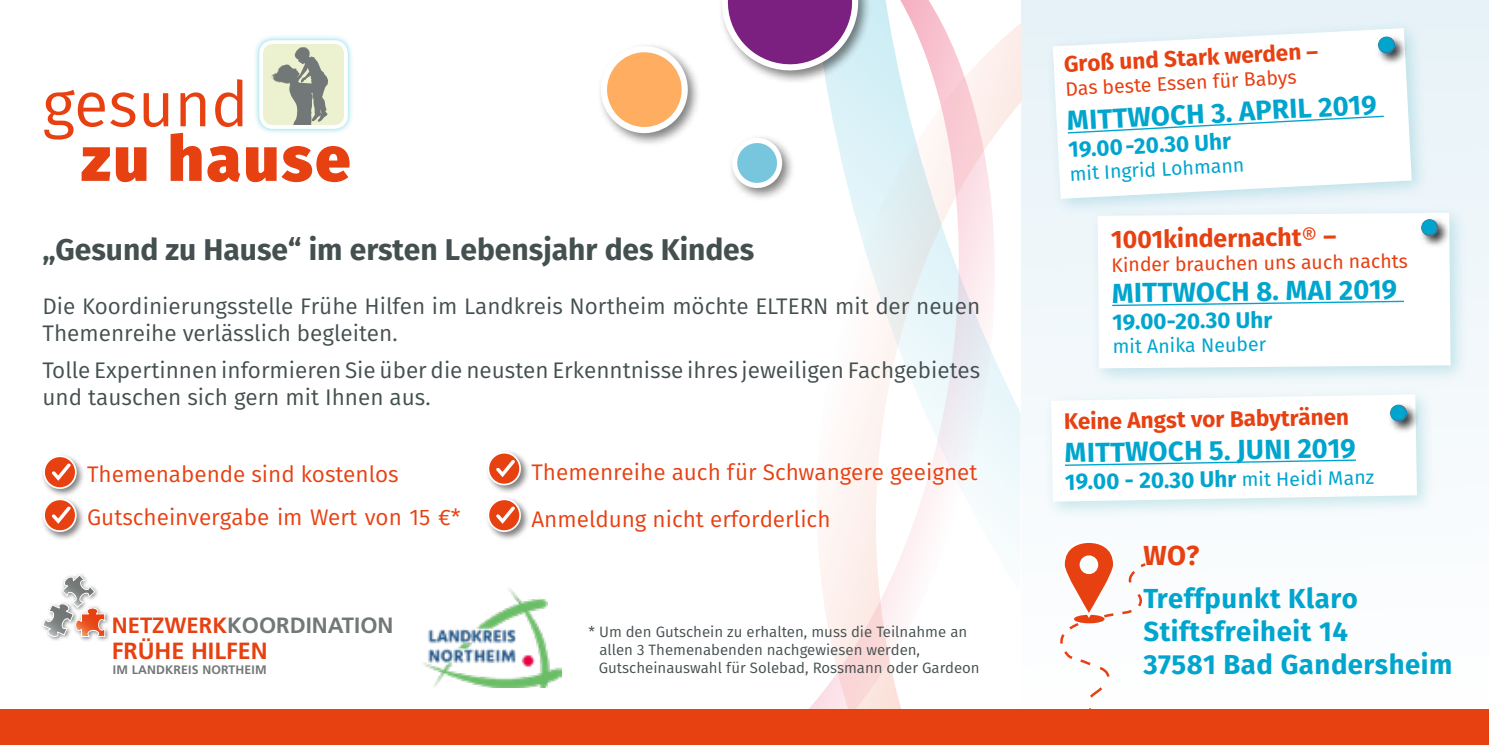
<style>
.page{position:relative;width:1489px;height:745px;background:#fff}
.page>*{position:absolute;margin:0;border:0;box-sizing:border-box;transform-origin:0 0}
.t1{font:800 63px "Fira Sans";letter-spacing:.04em;color:#e74011}
.t2{font:63px "Fira Sans";color:#e74011}
.t3{font:700 30px "Fira Sans";color:#444f50}
.t4{font:700 27.5px/33px "Fira Sans";letter-spacing:.02em;color:#00a5ce}
.t5{font:700 27.5px "Fira Sans";color:#e74011}
.t6{font:700 25px "Fira Sans";color:#e74011}
.t7{font:700 23.5px "Frutiger LT Std";color:#e74011}
.t8{font:22.5px/27px "Fira Sans";color:#444f50}
.t9{font:22.5px/43px "Fira Sans";color:#e74011}
.t10{font:700 22.5px "Fira Sans";color:#00a5ce}
.t11{font:700 22.5px "Fira Sans";color:#e74011}
.t12{font:700 22px "Frutiger LT Std";color:#727777}
.t13{font:19.5px "Fira Sans";color:#e74011}
.t14{font:19.5px "Fira Sans";color:#00a5ce}
.t15{font:15px/18px "Fira Sans";color:#444f50}
.t16{font:700 12.25px "Frutiger LT Std";letter-spacing:.015em;color:#727777}
.s1{color:#e74011}
.s2{font-weight:400}
.s3{font-weight:400;font-size:19.5px}
</style>
<div class="page">
<svg style="left:809px;top:0;width:211px;height:709px"></svg>
<div style="left:1020px;top:0;width:468px;height:707px;background:linear-gradient(to bottom,#e6f2f8,#fefefe)"></div>
<div style="left:596px;top:42px;width:105px;height:105px;background:#000;opacity:.5"></div>
<svg style="left:596px;top:42px;width:94px;height:101px"></svg>
<div style="left:717px;top:0;width:155px;height:84px;background:#000;opacity:.5"></div>
<svg style="left:717px;top:0;width:146px;height:84px"></svg>
<div style="left:727px;top:133px;width:68px;height:69px;background:#000;opacity:.5"></div>
<svg style="left:727px;top:133px;width:57px;height:62px"></svg>
<div style="left:73px;top:605px;width:37px;height:36px;background:#000;opacity:.5"></div>
<div style="left:40px;top:601px;width:39px;height:40px;background:#000;opacity:.5"></div>
<svg style="left:42px;top:574px;width:63px;height:63px"></svg>
<img style="left:422px;top:588px;width:140px;height:98px">
<div style="left:41px;top:453px;width:45px;height:45px;background:#000;opacity:.5"></div>
<div style="left:41px;top:496px;width:45px;height:45px;background:#000;opacity:.5"></div>
<svg style="left:41px;top:453px;width:37px;height:82px"></svg>
<div style="left:485px;top:449px;width:45px;height:45px;background:#000;opacity:.5"></div>
<svg style="left:485px;top:449px;width:37px;height:39px"></svg>
<div style="left:0;top:709px;width:1488px;height:35px;background:#e74011"></div>
<div style="left:1044px;top:20px;width:386px;height:196px;background:#0094aa;opacity:.2"></div>
<svg style="left:1052px;top:28px;width:359px;height:171px"></svg>
<svg style="left:1066px;top:115px;width:318px;height:19px"></svg>
<div style="left:1374px;top:34px;width:33px;height:32px;background:#000;opacity:.75"></div>
<svg style="left:1377px;top:36px;width:17px;height:17px"></svg>
<svg style="left:1378px;top:37px;width:16px;height:16px"></svg>
<div style="left:1378px;top:37px;width:15px;height:15px;background:#00a5ce;border-radius:7px"></div>
<div style="left:253px;top:34px;width:101px;height:101px;background:#5ccfdf;opacity:.75"></div>
<div style="left:261px;top:42px;width:85px;height:85px;background:#ecf1d0;border-radius:12px"></div>
<div style="left:259px;top:40px;width:89px;height:89px;border:4px solid #fff;border-radius:12px"></div>
<svg style="left:271px;top:47px;width:57px;height:77px"></svg>
<div style="left:1088px;top:204px;width:380px;height:182px;background:#0094aa;opacity:.2"></div>
<svg style="left:1097px;top:213px;width:353px;height:155px"></svg>
<div style="left:1418px;top:217px;width:32px;height:31px;background:#000;opacity:.75"></div>
<svg style="left:1420px;top:219px;width:18px;height:17px"></svg>
<svg style="left:1110px;top:300px;width:295px;height:6px"></svg>
<div style="left:1042px;top:385px;width:392px;height:134px;background:#0094aa;opacity:.2"></div>
<svg style="left:1051px;top:394px;width:365px;height:107px"></svg>
<div style="left:1387px;top:401px;width:32px;height:33px;background:#000;opacity:.75"></div>
<svg style="left:1389px;top:404px;width:17px;height:17px"></svg>
<svg style="left:1390px;top:405px;width:16px;height:16px"></svg>
<div style="left:1390px;top:405px;width:15px;height:15px;background:#00a5ce;border-radius:7px"></div>
<svg style="left:1053px;top:539px;width:107px;height:170px"></svg>
<div style="left:485px;top:496px;width:45px;height:45px;background:#000;opacity:.5"></div>
<svg style="left:485px;top:496px;width:37px;height:39px"></svg>
<h1 class="t2" style="left:43px;top:60px;width:207px">gesund</h1>
<h1 class="t1" style="left:81px;top:115px;width:270px">zu hause</h1>
<h2 class="t3" style="left:43px;top:228px;width:713px">„Gesund zu Hause“ im ersten Lebensjahr des Kindes</h2>
<p class="t8" style="left:43px;top:293px;width:939px">Die Koordinierungsstelle Frühe Hilfen im Landkreis Northeim möchte ELTERN mit der neuen<br>Themenreihe verlässlich begleiten.</p>
<p class="t8" style="left:43px;top:357px;width:939px">Tolle Expertinnen informieren Sie über die neusten Erkenntnisse ihres jeweiligen Fachgebietes und tauschen sich gern mit Ihnen aus.</p>
<p class="t9" style="left:87px;top:452px;width:375px">Themenabende sind kostenlos<br>Gutscheinvergabe im Wert von 15 €*</p>
<p class="t9" style="left:531px;top:450px;width:447px">Themenreihe auch für Schwangere geeignet</p>
<p class="t9" style="left:531px;top:497px;width:300px">Anmeldung nicht erforderlich</p>
<p class="t12" style="left:112px;top:612px;width:283px"><span class="s1">NETZWERK</span>KOORDINATION</p>
<p class="t7" style="left:112px;top:636px;width:157px">FRÜHE HILFEN</p>
<p class="t16" style="left:113px;top:661px;width:155px">IM LANDKREIS NORTHEIM</p>
<p class="t15" style="left:598px;top:622px;width:382px;text-indent:-10px">* Um den Gutschein zu erhalten, muss die Teilnahme an allen 3 Themenabenden nachgewiesen werden,<br>Gutscheinauswahl für Solebad, Rossmann oder Gardeon</p>
<p class="t11" style="left:1063px;top:49px;width:256px;rotate:-3deg">Groß und Stark werden –</p>
<p class="t13" style="left:1064px;top:75px;width:233px;rotate:-3deg">Das beste Essen für Babys</p>
<p class="t4" style="left:1066px;top:104px;width:311px;rotate:-3deg">MITTWOCH 3. APRIL 2019</p>
<p class="t10" style="left:1067px;top:133px;width:164px;rotate:-3deg">19.00 -20.30 Uhr</p>
<p class="t14" style="left:1068px;top:160px;width:176px;rotate:-3deg">mit Ingrid Lohmann</p>
<p class="t6" style="left:1110px;top:222px;width:227px;rotate:-1deg">1001kindernacht<span class="s2">®</span> –</p>
<p class="t13" style="left:1111px;top:251px;width:298px;rotate:-1deg">Kinder brauchen uns auch nachts</p>
<p class="t4" style="left:1111px;top:277px;width:287px;rotate:-1deg">MITTWOCH 8. MAI 2019</p>
<p class="t10" style="left:1111px;top:306px;width:162px;rotate:-1deg">19.00-20.30 Uhr</p>
<p class="t14" style="left:1112px;top:333px;width:155px;rotate:-1deg">mit Anika Neuber</p>
<p class="t11" style="left:1063px;top:405px;width:286px;rotate:-1deg">Keine Angst vor Babytränen</p>
<p class="t4" style="left:1064px;top:436px;width:292px;rotate:-1deg">MITTWOCH 5. JUNI 2019</p>
<p class="t10" style="left:1064px;top:465px;width:310px;rotate:-1deg">19.00 - 20.30 Uhr <span class="s3">mit Heidi Manz</span></p>
<p class="t5" style="left:1143px;top:536px;width:58px">WO?</p>
<p class="t4" style="left:1143px;top:581px;width:310px">Treffpunkt Klaro<br>Stiftsfreiheit 14<br>37581 Bad Gandersheim</p>
</div>
